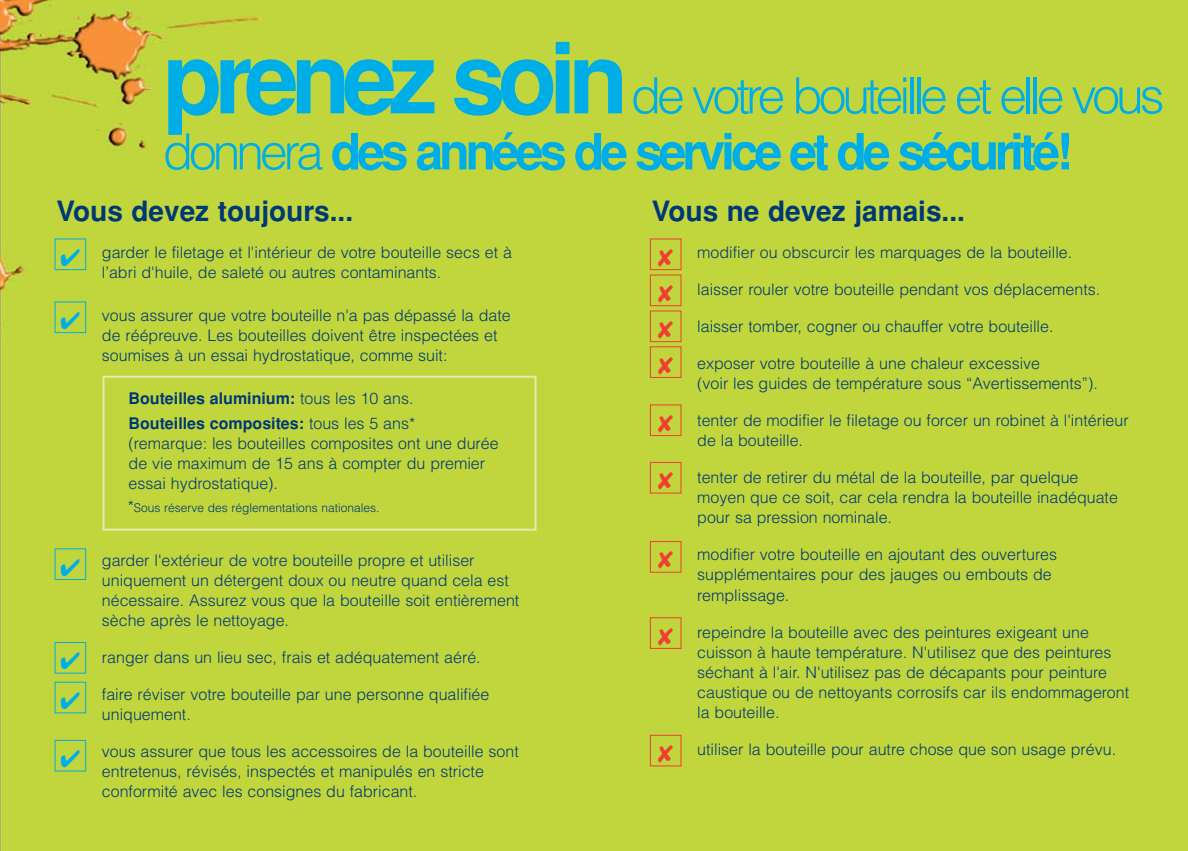
<style>
.page{position:relative;width:1188px;height:851px;background:#fff}
.page>*{position:absolute;margin:0;border:0;box-sizing:border-box;transform-origin:0 0}
.t1{font:300 50px/56px "Helvetica";letter-spacing:-.085em;color:#00aee7}
.t2{font:700 28px "Helvetica";color:#003876}
.t3{font:24px/36px "Zapf Dingbats ITC";color:#ef3e33;text-align:justify}
.t4{font:300 16px/20px "Helvetica";color:#003876}
.t5{font:700 16px/25.6px "Helvetica";color:#003876}
.t6{font:300 12px "Helvetica";color:#003876}
.s1{font-weight:700;font-size:98px}
.s2{font-weight:700}
.s3{font-weight:300}
.s4{font-size:16px}
</style>
<div class="page">
<div style="left:0;top:0;width:1188px;height:850px;background:#c1d63d"></div>
<div style="left:55px;top:238px;width:31px;height:32px;border:1px solid #00aee7"></div>
<div style="left:55px;top:301px;width:31px;height:32px;border:1px solid #00aee7"></div>
<div style="left:55px;top:548px;width:31px;height:32px;border:1px solid #00aee7"></div>
<div style="left:55px;top:642px;width:31px;height:31px;border:1px solid #00aee7"></div>
<div style="left:55px;top:681px;width:31px;height:32px;border:1px solid #00aee7"></div>
<div style="left:55px;top:739px;width:31px;height:32px;border:1px solid #00aee7"></div>
<div style="left:650px;top:238px;width:31px;height:32px;border:1px solid #ef3e33"></div>
<div style="left:650px;top:274px;width:31px;height:32px;border:1px solid #ef3e33"></div>
<div style="left:650px;top:310px;width:31px;height:32px;border:1px solid #ef3e33"></div>
<div style="left:650px;top:346px;width:31px;height:32px;border:1px solid #ef3e33"></div>
<div style="left:650px;top:404px;width:31px;height:32px;border:1px solid #ef3e33"></div>
<div style="left:650px;top:462px;width:31px;height:31px;border:1px solid #ef3e33"></div>
<div style="left:650px;top:541px;width:31px;height:31px;border:1px solid #ef3e33"></div>
<div style="left:650px;top:617px;width:31px;height:31px;border:1px solid #ef3e33"></div>
<div style="left:650px;top:734px;width:31px;height:32px;border:1px solid #ef3e33"></div>
<div style="left:102px;top:375px;width:434px;height:155px;border:2px solid #e2ecb2"></div>
<svg style="left:61px;top:249px;width:19px;height:17px"></svg>
<svg style="left:61px;top:312px;width:19px;height:17px"></svg>
<svg style="left:61px;top:558px;width:19px;height:17px"></svg>
<svg style="left:61px;top:652px;width:19px;height:57px"></svg>
<svg style="left:61px;top:750px;width:19px;height:17px"></svg>
<svg style="left:658px;top:414px;width:15px;height:18px"></svg>
<svg style="left:658px;top:472px;width:15px;height:17px"></svg>
<svg style="left:658px;top:551px;width:15px;height:17px"></svg>
<svg style="left:658px;top:627px;width:15px;height:18px"></svg>
<svg style="left:658px;top:744px;width:15px;height:18px"></svg>
<h1 class="t1" style="left:163px;top:72px;width:1003px"><span class="s1">prenez soin</span>de votre bouteille et elle vous donnera <span class="s2">des années de service et de sécurité!</span></h1>
<h2 class="t2" style="left:57px;top:201px;width:298px">Vous devez toujours...</h2>
<p class="t4" style="left:102px;top:244px;width:412px">garder le filetage et l'intérieur de votre bouteille secs et à l’abri d'huile, de saleté ou autres contaminants.</p>
<p class="t4" style="left:102px;top:307px;width:410px">vous assurer que votre bouteille n'a pas dépassé la date de réépreuve. Les bouteilles doivent être inspectées et soumises à un essai hydrostatique, comme suit:</p>
<p class="t5" style="left:129px;top:387px;width:288px">Bouteilles aluminium: <span class="s3">tous les 10 ans.<br></span>Bouteilles composites: <span class="s3">tous les 5 ans*</span></p>
<p class="t4" style="left:129px;top:435px;width:372px">(remarque: les bouteilles composites ont une durée de vie maximum de 15 ans à compter du premier essai hydrostatique).</p>
<p class="t6" style="left:128px;top:503px;width:253px"><span class="s4">*</span>Sous réserve des réglementations nationales.</p>
<p class="t4" style="left:102px;top:552px;width:419px">garder l'extérieur de votre bouteille propre et utiliser uniquement un détergent doux ou neutre quand cela est nécessaire. Assurez vous que la bouteille soit entièrement sèche après le nettoyage.</p>
<p class="t4" style="left:102px;top:649px;width:380px">ranger dans un lieu sec, frais et adéquatement aéré.</p>
<p class="t4" style="left:102px;top:686px;width:389px">faire réviser votre bouteille par une personne qualifiée uniquement.</p>
<p class="t4" style="left:102px;top:743px;width:418px">vous assurer que tous les accessoires de la bouteille sont entretenus, révisés, inspectés et manipulés en stricte conformité avec les consignes du fabricant.</p>
<h2 class="t2" style="left:652px;top:201px;width:315px">Vous ne devez jamais...</h2>
<p class="t4" style="left:697px;top:244px;width:377px">modifier ou obscurcir les marquages de la bouteille.</p>
<p class="t4" style="left:697px;top:281px;width:405px">laisser rouler votre bouteille pendant vos déplacements.</p>
<p class="t4" style="left:697px;top:318px;width:358px">laisser tomber, cogner ou chauffer votre bouteille.</p>
<p class="t4" style="left:697px;top:355px;width:402px">exposer votre bouteille à une chaleur excessive<br>(voir les guides de température sous “Avertissements”).</p>
<p class="t4" style="left:697px;top:412px;width:433px">tenter de modifier le filetage ou forcer un robinet à l'intérieur de la bouteille.</p>
<p class="t4" style="left:697px;top:469px;width:422px">tenter de retirer du métal de la bouteille, par quelque moyen que ce soit, car cela rendra la bouteille inadéquate pour sa pression nominale.</p>
<p class="t4" style="left:697px;top:546px;width:361px">modifier votre bouteille en ajoutant des ouvertures supplémentaires pour des jauges ou embouts de remplissage.</p>
<p class="t4" style="left:697px;top:623px;width:433px">repeindre la bouteille avec des peintures exigeant une cuisson à haute température. N'utilisez que des peintures séchant à l'air. N'utilisez pas de décapants pour peinture caustique ou de nettoyants corrosifs car ils endommageront la bouteille.</p>
<p class="t4" style="left:697px;top:740px;width:420px">utiliser la bouteille pour autre chose que son usage prévu.</p>
<h3 class="t3" style="left:658px;top:241px;width:18px">✘ ✘ ✘ ✘</h3>
</div>
